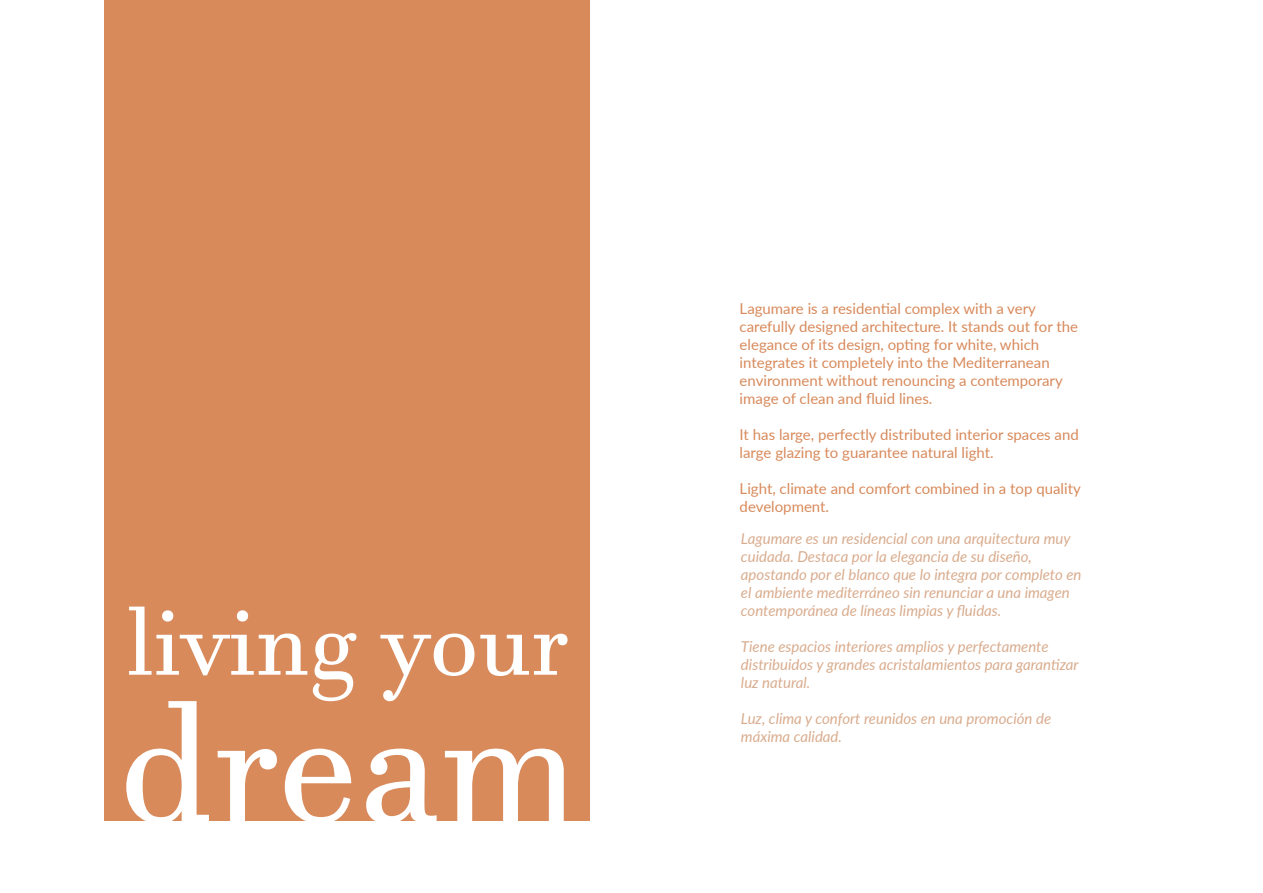
<style>
.page{position:relative;width:1263px;height:893px;background:#fff}
.page>*{position:absolute;margin:0;border:0;box-sizing:border-box;transform-origin:0 0}
.t1{font:96px "Javanese Text";color:#fff}
.t2{font:15px/18px "Lato";color:#d88a5b}
.t3{font:italic 15px/18px "Lato";color:#d9ac8e}
</style>
<div class="page">
<div style="left:104px;top:0;width:486px;height:820px;background:#d88a5b"></div>
<svg style="left:126px;top:701px;width:83px;height:120px"></svg>
<svg style="left:218px;top:749px;width:59px;height:72px"></svg>
<svg style="left:285px;top:749px;width:66px;height:72px"></svg>
<svg style="left:366px;top:749px;width:71px;height:72px"></svg>
<svg style="left:445px;top:749px;width:131px;height:72px"></svg>
<h1 class="t1" style="left:127px;top:585px;width:443px">living your</h1>
<p class="t2" style="left:740px;top:299px;width:340px">Lagumare is a residential complex with a very carefully designed architecture. It stands out for the elegance of its design, opting for white, which integrates it completely into the Mediterranean environment without renouncing a contemporary image of clean and fluid lines.</p>
<p class="t2" style="left:740px;top:425px;width:341px">It has large, perfectly distributed interior spaces and large glazing to guarantee natural light.</p>
<p class="t2" style="left:740px;top:479px;width:343px">Light, climate and comfort combined in a top quality development.</p>
<p class="t3" style="left:741px;top:529px;width:342px">Lagumare es un residencial con una arquitectura muy cuidada. Destaca por la elegancia de su diseño, apostando por el blanco que lo integra por completo en el ambiente mediterráneo sin renunciar a una imagen contemporánea de líneas limpias y fluidas.</p>
<p class="t3" style="left:741px;top:637px;width:339px">Tiene espacios interiores amplios y perfectamente distribuidos y grandes acristalamientos para garantizar luz natural.</p>
<p class="t3" style="left:741px;top:709px;width:312px">Luz, clima y confort reunidos en una promoción de máxima calidad.</p>
</div>
